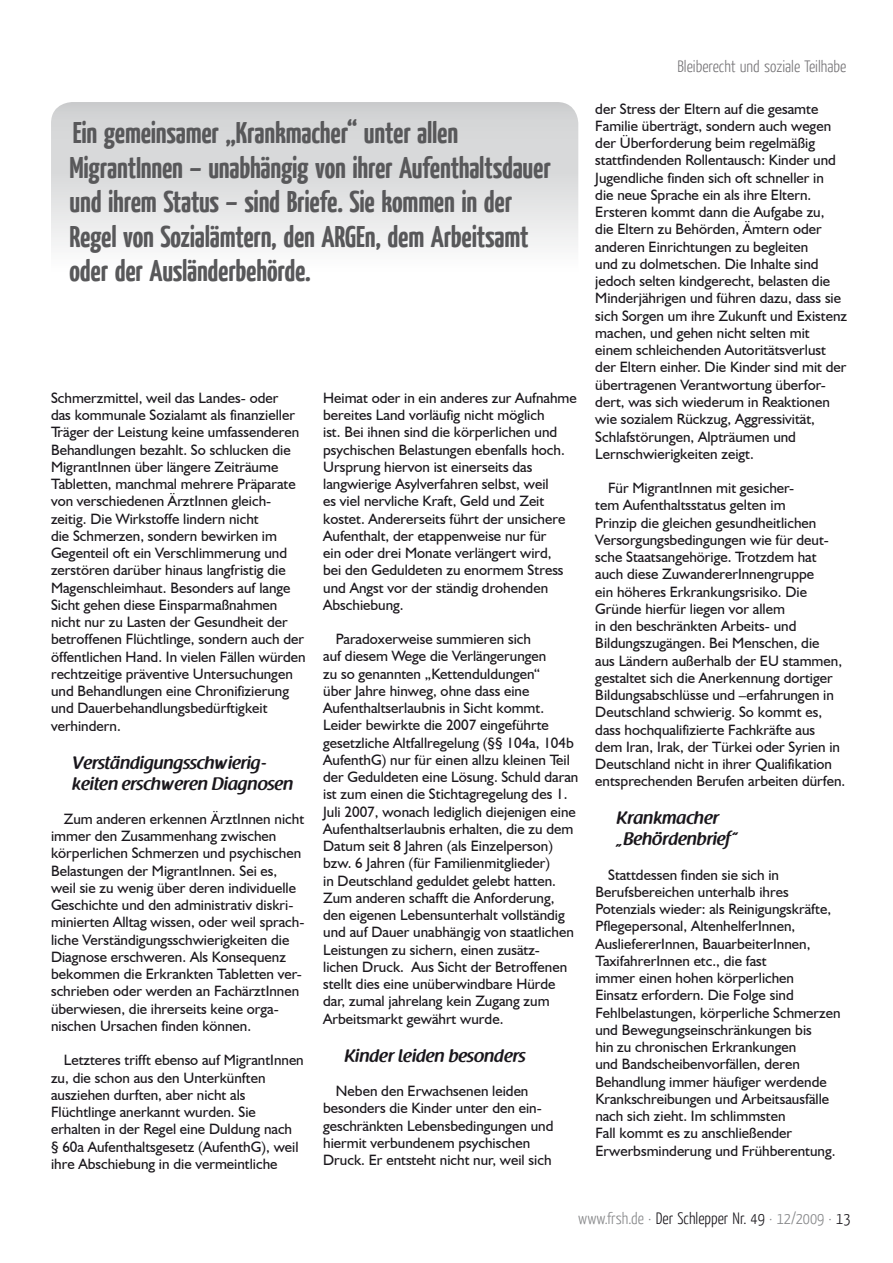
<style>
.page{position:relative;width:893px;height:1263px;background:#fff}
.page>*{position:absolute;margin:0;border:0;box-sizing:border-box;transform-origin:0 0}
.t1{font:700 30px/34.5px "Yanone Kaffeesatz";letter-spacing:-.01em;color:#58585a}
.t2{font:600 18px/21px "Raspoutine";color:#1a171c}
.t3{font:300 16.5px "Yanone Kaffeesatz";color:#87888a}
.t4{font:300 16.5px "Yanone Kaffeesatz";color:#1a171c}
.t5{font:15px/17.2px "Humanist 521 BT";color:#1a171c}
.s1{color:#1a171c}
</style>
<div class="page">
<svg style="left:51px;top:102px;width:527px;height:144px;background:#dddedf"></svg>
<h1 class="t1" style="left:70px;top:114px;width:483px">Ein gemeinsamer „Krankmacher“ unter allen MigrantInnen – unabhängig von ihrer Aufenthaltsdauer und ihrem Status – sind Briefe. Sie kommen in der Regel von Sozialämtern, den ARGEn, dem Arbeitsamt oder der Ausländerbehörde.</h1>
<p class="t5" style="left:51px;top:389px;width:256px">Schmerzmittel, weil das Landes- oder<br>das kommunale Sozialamt als finanzieller Träger der Leistung keine umfassenderen Behandlungen bezahlt. So schlucken die MigrantInnen über längere Zeiträume Tabletten, manchmal mehrere Präparate von verschiedenen ÄrztInnen gleich&shy;zeitig. Die Wirkstoffe lindern nicht<br>die Schmerzen, sondern bewirken im Gegenteil oft ein Verschlimmerung und zerstören darüber hinaus langfristig die Magenschleimhaut. Besonders auf lange Sicht gehen diese Einsparmaßnahmen nicht nur zu Lasten der Gesundheit der betroffenen Flüchtlinge, sondern auch der öffentlichen Hand. In vielen Fällen würden rechtzeitige präventive Untersuchungen und Behandlungen eine Chronifizierung und Dauerbehandlungsbedürftigkeit verhindern.</p>
<p class="t2" style="left:72px;top:752px;width:223px">Verständigungsschwierig&shy;keiten erschweren Diagnosen</p>
<p class="t5" style="left:51px;top:810px;width:255px;text-indent:13px">Zum anderen erkennen ÄrztInnen nicht immer den Zusammenhang zwischen körperlichen Schmerzen und psychischen Belastungen der MigrantInnen. Sei es, weil sie zu wenig über deren individuelle Geschichte und den administrativ diskri&shy;minierten Alltag wissen, oder weil sprach&shy;liche Verständigungsschwierigkeiten die Diagnose erschweren. Als Konsequenz bekommen die Erkrankten Tabletten ver&shy;schrieben oder werden an FachärztInnen überwiesen, die ihrerseits keine orga&shy;nischen Ursachen finden können.</p>
<p class="t5" style="left:51px;top:1051px;width:254px;text-indent:13px">Letzteres trifft ebenso auf MigrantInnen zu, die schon aus den Unterkünften ausziehen durften, aber nicht als Flüchtlinge anerkannt wurden. Sie erhalten in der Regel eine Duldung nach<br>§ 60a Aufenthaltsgesetz (AufenthG), weil ihre Abschiebung in die vermeintliche</p>
<p class="t5" style="left:323px;top:389px;width:255px">Heimat oder in ein anderes zur Aufnahme bereites Land vorläufig nicht möglich<br>ist. Bei ihnen sind die körperlichen und psychischen Belastungen ebenfalls hoch.<br>Ursprung hiervon ist einerseits das langwierige Asylverfahren selbst, weil<br>es viel nervliche Kraft, Geld und Zeit kostet. Andererseits führt der unsichere Aufenthalt, der etappenweise nur für<br>ein oder drei Monate verlängert wird,<br>bei den Geduldeten zu enormem Stress und Angst vor der ständig drohenden Abschiebung.</p>
<p class="t5" style="left:323px;top:630px;width:257px;text-indent:13px">Paradoxerweise summieren sich<br>auf diesem Wege die Verlängerungen<br>zu so genannten „Kettenduldungen“<br>über Jahre hinweg, ohne dass eine Aufenthaltserlaubnis in Sicht kommt.<br>Leider bewirkte die 2007 eingeführte gesetzliche Altfallregelung (§§ 104a, 104b AufenthG) nur für einen allzu kleinen Teil der Geduldeten eine Lösung. Schuld daran ist zum einen die Stichtagregelung des 1.<br>Juli 2007, wonach lediglich diejenigen eine Aufenthaltserlaubnis erhalten, die zu dem Datum seit 8 Jahren (als Einzelperson) bzw. 6 Jahren (für Familienmitglieder)<br>in Deutschland geduldet gelebt hatten.<br>Zum anderen schafft die Anforderung, den eigenen Lebensunterhalt vollständig und auf Dauer unabhängig von staatlichen Leistungen zu sichern, einen zusätz&shy;lichen Druck. Aus Sicht der Betroffenen stellt dies eine unüberwindbare Hürde dar, zumal jahrelang kein Zugang zum Arbeitsmarkt gewährt wurde.</p>
<p class="t2" style="left:344px;top:1045px;width:183px">Kinder leiden besonders</p>
<p class="t5" style="left:323px;top:1082px;width:232px;text-indent:13px">Neben den Erwachsenen leiden besonders die Kinder unter den ein&shy;geschränkten Lebensbedingungen und hiermit verbundenem psychischen Druck. Er entsteht nicht nur, weil sich</p>
<p class="t4" style="left:677px;top:56px;width:170px">Bleiberecht und soziale Teilhabe</p>
<p class="t5" style="left:595px;top:100px;width:253px">der Stress der Eltern auf die gesamte Familie überträgt, sondern auch wegen der Überforderung beim regelmäßig stattfindenden Rollentausch: Kinder und Jugendliche finden sich oft schneller in<br>die neue Sprache ein als ihre Eltern.<br>Ersteren kommt dann die Aufgabe zu,<br>die Eltern zu Behörden, Ämtern oder anderen Einrichtungen zu begleiten<br>und zu dolmetschen. Die Inhalte sind jedoch selten kindgerecht, belasten die Minderjährigen und führen dazu, dass sie sich Sorgen um ihre Zukunft und Existenz machen, und gehen nicht selten mit einem schleichenden Autoritätsverlust der Eltern einher. Die Kinder sind mit der übertragenen Verantwortung überfor&shy;dert, was sich wiederum in Reaktionen wie sozialem Rückzug, Aggressivität, Schlafstörungen, Alpträumen und Lernschwierigkeiten zeigt.</p>
<p class="t5" style="left:595px;top:479px;width:252px;text-indent:13px">Für MigrantInnen mit gesicher-<br>tem Aufenthaltsstatus gelten im<br>Prinzip die gleichen gesundheitlichen Versorgungsbedingungen wie für deut&shy;sche Staatsangehörige. Trotzdem hat auch diese ZuwandererInnengruppe<br>ein höheres Erkrankungsrisiko. Die Gründe hierfür liegen vor allem<br>in den beschränkten Arbeits- und Bildungszugängen. Bei Menschen, die<br>aus Ländern außerhalb der EU stammen, gestaltet sich die Anerkennung dortiger Bildungsabschlüsse und –erfahrungen in Deutschland schwierig. So kommt es, dass hochqualifizierte Fachkräfte aus dem Iran, Irak, der Türkei oder Syrien in Deutschland nicht in ihrer Qualifikation entsprechenden Berufen arbeiten dürfen.</p>
<p class="t2" style="left:617px;top:808px;width:122px">Krankmacher „Behördenbrief“</p>
<p class="t5" style="left:595px;top:865px;width:247px;text-indent:13px">Stattdessen finden sie sich in Berufsbereichen unterhalb ihres Potenzials wieder: als Reinigungskräfte, Pflegepersonal, AltenhelferInnen, AusliefererInnen, BauarbeiterInnen, TaxifahrerInnen etc., die fast<br>immer einen hohen körperlichen<br>Einsatz erfordern. Die Folge sind Fehlbelastungen, körperliche Schmerzen und Bewegungseinschränkungen bis<br>hin zu chronischen Erkrankungen<br>und Bandscheibenvorfällen, deren Behandlung immer häufiger werdende Krankschreibungen und Arbeitsausfälle nach sich zieht. Im schlimmsten<br>Fall kommt es zu anschließender Erwerbsminderung und Frühberentung.</p>
<p class="t3" style="left:578px;top:1208px;width:274px">www.frsh.de · <span class="s1">Der Schlepper Nr. 49</span> · 12/2009 · <span class="s1">13</span></p>
</div>
